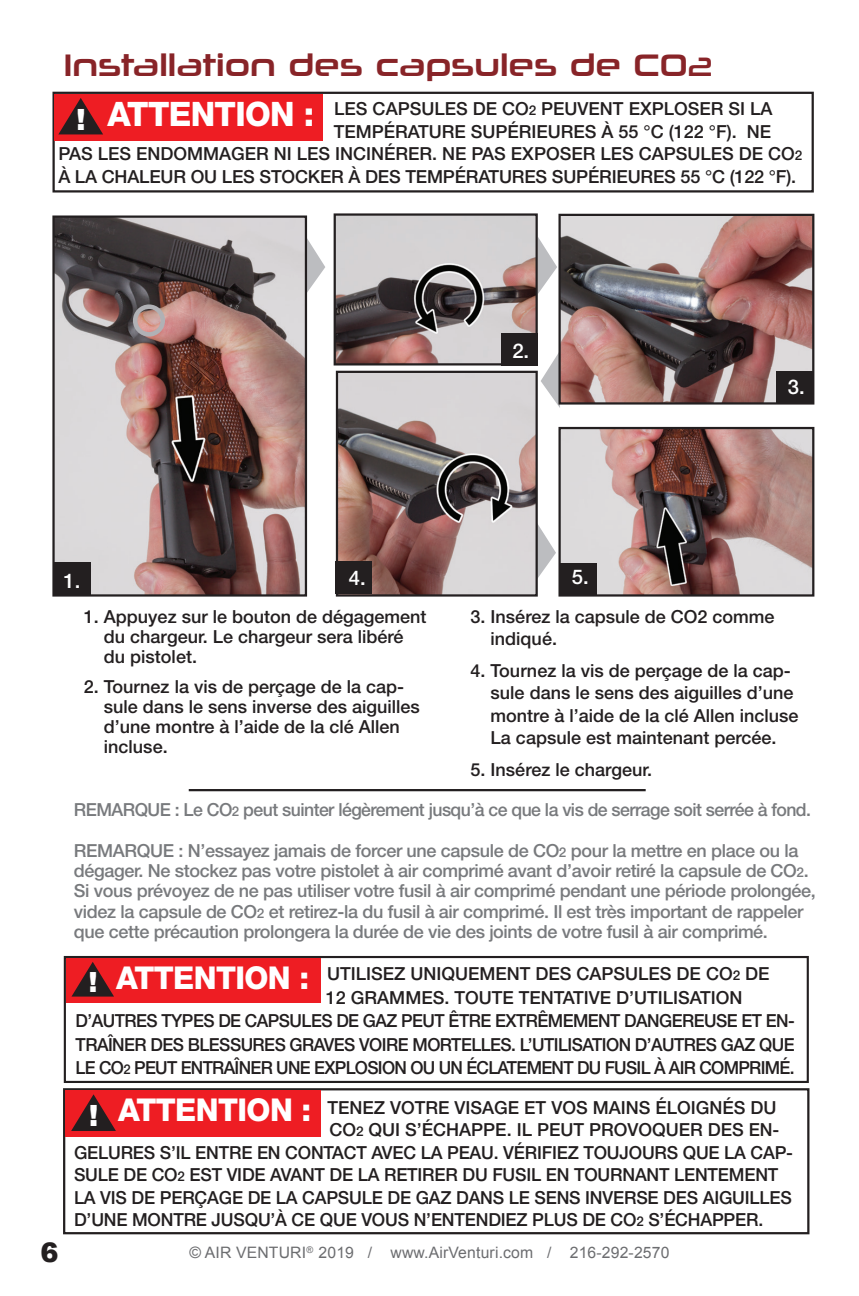
<style>
.page{position:relative;width:859px;height:1296px;background:#fff}
.page>*{position:absolute;margin:0;border:0;box-sizing:border-box;transform-origin:0 0}
.t1{font:800 33.75px "Helvetica Neue LT Std";letter-spacing:-.02em;color:#fff}
.t2{font:31.5px "Neuropolitical Rg";color:#882428}
.t3{font:800 31.5px "Helvetica Neue LT Std";letter-spacing:-.02em;color:#fff}
.t4{font:900 29.25px "Arial";color:#fff}
.t5{font:900 27.9px "Arial";color:#fff}
.t6{font:900 27px "Arial";color:#231f20}
.t7{font:500 20.25px "Helvetica Neue LT Std";color:#fff}
.t8{font:500 18px/22.5px "Helvetica Neue LT Std";color:#231f20}
.t9{font:500 18px/20.2px "Helvetica Neue LT Std";letter-spacing:-.02em;color:#787a7d}
.t10{font:500 18px "Helvetica Neue LT Std";letter-spacing:-.03em;color:#231f20;scale:.96 1}
.t11{font:500 18px "Helvetica Neue LT Std";letter-spacing:-.04em;color:#231f20;scale:.96 1}
.t12{font:15.75px "Arial";letter-spacing:.01em;color:#6c6d70}
.s1{font-size:27px}
.s2{font-size:13.5px}
</style>
<div class="page">
<svg style="left:538px;top:525px;width:18px;height:53px"></svg>
<svg style="left:538px;top:237px;width:19px;height:57px"></svg>
<svg style="left:541px;top:354px;width:19px;height:54px"></svg>
<svg style="left:307px;top:237px;width:18px;height:57px"></svg>
<img style="left:55px;top:218px;width:249px;height:376px">
<div style="left:52px;top:215px;width:255px;height:382px;border:2px solid #231f20"></div>
<img style="left:336px;top:216px;width:199px;height:147px">
<div style="left:333px;top:213px;width:205px;height:153px;border:2px solid #231f20"></div>
<img style="left:561px;top:217px;width:250px;height:185px">
<div style="left:558px;top:214px;width:256px;height:191px;border:2px solid #231f20"></div>
<img style="left:561px;top:430px;width:250px;height:164px">
<div style="left:558px;top:427px;width:256px;height:170px;border:2px solid #231f20"></div>
<img style="left:339px;top:374px;width:196px;height:220px">
<div style="left:336px;top:371px;width:202px;height:226px;border:2px solid #231f20"></div>
<div style="left:55px;top:562px;width:36px;height:33px;background:#231f20"></div>
<div style="left:336px;top:562px;width:36px;height:32px;background:#231f20"></div>
<div style="left:560px;top:563px;width:36px;height:33px;background:#231f20"></div>
<div style="left:501px;top:333px;width:37px;height:33px;background:#231f20"></div>
<div style="left:776px;top:371px;width:36px;height:32px;background:#231f20"></div>
<div style="left:64px;top:956px;width:744px;height:127px;border:2px solid #231f20"></div>
<div style="left:66px;top:958px;width:255px;height:44px;background:#ee1d23"></div>
<svg style="left:71px;top:962px;width:43px;height:35px"></svg>
<hr style="left:189px;top:789px;width:456px;height:2px;background:#231f20">
<div style="left:52px;top:92px;width:761px;height:101px;border:2px solid #231f20"></div>
<div style="left:55px;top:94px;width:268px;height:46px;background:#ee1d23"></div>
<svg style="left:58px;top:98px;width:45px;height:36px"></svg>
<div style="left:63px;top:1088px;width:746px;height:146px;border:2px solid #231f20"></div>
<div style="left:65px;top:1090px;width:256px;height:47px;background:#ee1d23"></div>
<svg style="left:71px;top:1094px;width:45px;height:37px"></svg>
<div style="left:133px;top:304px;width:32px;height:33px;border:4px solid #b0b1b5;border-radius:50%"></div>
<p class="t2" style="left:64px;top:45px;width:650px">Installation des capsules de CO<span class="s1">2</span></p>
<p class="t8" style="left:334px;top:97px;width:439px">LES CAPSULES DE CO<span class="s2">2</span> PEUVENT EXPLOSER SI LA</p>
<p class="t8" style="left:334px;top:120px;width:439px">TEMPÉRATURE SUPÉRIEURES À 55 °C (122 °F). NE</p>
<p class="t8" style="left:58px;top:142px;width:745px">PAS LES ENDOMMAGER NI LES INCINÉRER. NE PAS EXPOSER LES CAPSULES DE CO<span class="s2">2</span></p>
<p class="t8" style="left:58px;top:165px;width:739px">À LA CHALEUR OU LES STOCKER À DES TEMPÉRATURES SUPÉRIEURES 55 °C (122 °F).</p>
<p class="t4" style="left:76px;top:98px;width:11px">!</p>
<p class="t1" style="left:108px;top:94px;width:208px">ATTENTION :</p>
<p class="t7" style="left:63px;top:568px;width:18px">1.</p>
<p class="t7" style="left:512px;top:339px;width:18px">2.</p>
<p class="t7" style="left:349px;top:566px;width:18px">4.</p>
<p class="t7" style="left:572px;top:565px;width:18px">5.</p>
<p class="t7" style="left:788px;top:374px;width:18px">3.</p>
<p class="t8" style="left:104px;top:606px;width:324px;line-height:20.2px;text-indent:-20px">1. Appuyez sur le bouton de dégagement du chargeur. Le chargeur sera libéré du pistolet.</p>
<p class="t8" style="left:104px;top:676px;width:317px;line-height:20.2px;text-indent:-20px">2. Tournez la vis de perçage de la cap&shy;sule dans le sens inverse des aiguilles d’une montre à l’aide de la clé Allen incluse.</p>
<p class="t8" style="left:490px;top:605px;width:285px;text-indent:-20px">3. Insérez la capsule de CO2 comme indiqué.</p>
<p class="t8" style="left:490px;top:659px;width:309px;text-indent:-20px">4. Tournez la vis de perçage de la cap&shy;sule dans le sens des aiguilles d’une montre à l’aide de la clé Allen incluse La capsule est maintenant percée.</p>
<p class="t8" style="left:470px;top:758px;width:183px">5. Insérez le chargeur.</p>
<p class="t9" style="left:74px;top:800px;width:738px">REMARQUE : Le CO<span class="s2">2</span> peut suinter légèrement jusqu’à ce que la vis de serrage soit serrée à fond.</p>
<p class="t9" style="left:74px;top:840px;width:743px">REMARQUE : N’essayez jamais de forcer une capsule de CO<span class="s2">2</span> pour la mettre en place ou la dégager. Ne stockez pas votre pistolet à air comprimé avant d’avoir retiré la capsule de CO<span class="s2">2</span>.<br>Si vous prévoyez de ne pas utiliser votre fusil à air comprimé pendant une période prolongée, videz la capsule de CO<span class="s2">2</span> et retirez-la du fusil à air comprimé. Il est très important de rappeler que cette précaution prolongera la durée de vie des joints de votre fusil à air comprimé.</p>
<p class="t8" style="left:327px;top:963px;width:444px">UTILISEZ UNIQUEMENT DES CAPSULES DE CO<span class="s2">2</span> DE</p>
<p class="t8" style="left:326px;top:986px;width:418px">12 GRAMMES. TOUTE TENTATIVE D’UTILISATION</p>
<p class="t10" style="left:76px;top:1010px;width:750px">D’AUTRES TYPES DE CAPSULES DE GAZ PEUT ÊTRE EXTRÊMEMENT DANGEREUSE ET EN-</p>
<p class="t10" style="left:76px;top:1034px;width:750px">TRAÎNER DES BLESSURES GRAVES VOIRE MORTELLES. L’UTILISATION D’AUTRES GAZ QUE</p>
<p class="t11" style="left:76px;top:1057px;width:750px">LE CO<span class="s2">2</span> PEUT ENTRAÎNER UNE EXPLOSION OU UN ÉCLATEMENT DU FUSIL À AIR COMPRIMÉ.</p>
<p class="t5" style="left:88px;top:962px;width:11px">!</p>
<p class="t3" style="left:116px;top:959px;width:194px">ATTENTION :</p>
<p class="t6" style="left:40px;top:1233px;width:20px">6</p>
<p class="t8" style="left:327px;top:1096px;width:450px">TENEZ VOTRE VISAGE ET VOS MAINS ÉLOIGNÉS DU</p>
<p class="t8" style="left:74px;top:1119px;width:720px;text-indent:255px">CO<span class="s2">2</span> QUI S’ÉCHAPPE. IL PEUT PROVOQUER DES EN-GELURES S’IL ENTRE EN CONTACT AVEC LA PEAU. VÉRIFIEZ TOUJOURS QUE LA CAP-SULE DE CO<span class="s2">2</span> EST VIDE AVANT DE LA RETIRER DU FUSIL EN TOURNANT LENTEMENT LA VIS DE PERÇAGE DE LA CAPSULE DE GAZ DANS LE SENS INVERSE DES AIGUILLES D’UNE MONTRE JUSQU’À CE QUE VOUS N’ENTENDIEZ PLUS DE CO<span class="s2">2</span> S’ÉCHAPPER.</p>
<p class="t4" style="left:89px;top:1095px;width:11px">!</p>
<p class="t3" style="left:118px;top:1091px;width:194px">ATTENTION :</p>
<p class="t12" style="left:189px;top:1242px;width:481px">© AIR VENTURI<sup>®</sup> 2019 / www.AirVenturi.com / 216-292-2570</p>
</div>
